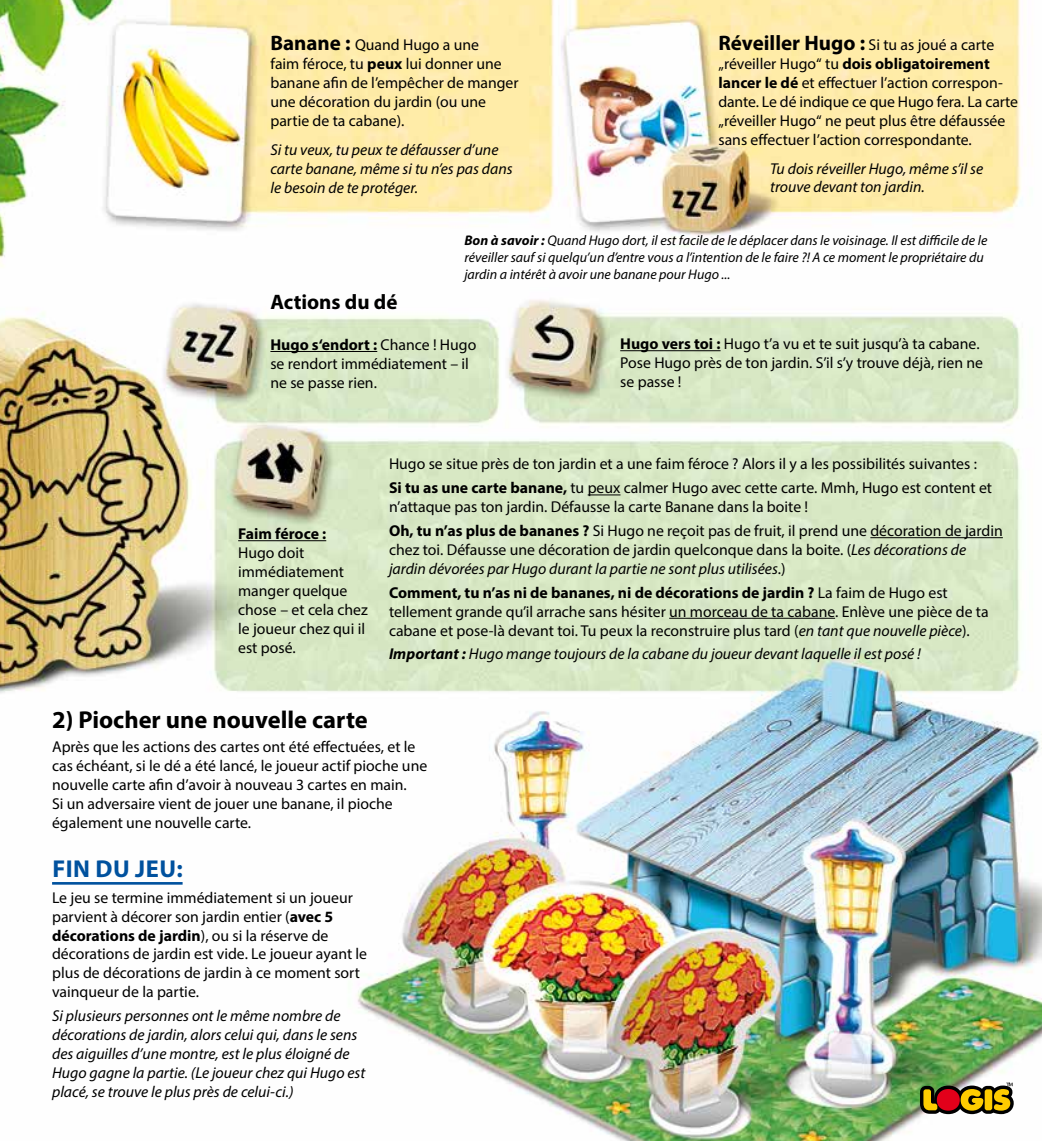
<style>
.page{position:relative;width:1042px;height:1141px;background:#fff}
.page>*{position:absolute;margin:0;border:0;box-sizing:border-box;transform-origin:0 0}
.t1{font:700 24.5px "Myriad Pro";color:#000}
.t2{font:700 24.5px "Myriad Pro";letter-spacing:.02em;color:#00519e}
.t3{font:700 21px "Myriad Pro";color:#000}
.t4{font:15.75px/18.9px "Myriad Pro";color:#000}
.t5{font:italic 15.75px/18.9px "Myriad Pro";color:#000}
.t6{font:700 15.75px "Myriad Pro";letter-spacing:-.005em;color:#000}
.t7{font:italic 14px/16.8px "Myriad Pro";color:#000}
.s1{font-weight:700;font-size:21px}
.s2{font-weight:700}
.s3{font-style:normal}
.s4{font-style:italic}
</style>
<div class="page">
<img style="left:0;top:0;width:1042px;height:1141px">
<svg style="left:920px;top:1083px;width:93px;height:31px;background:#906422"></svg>
<hr style="left:270px;top:351px;width:107px;height:1px;background:#000">
<hr style="left:620px;top:350px;width:100px;height:1px;background:#000">
<hr style="left:238px;top:540px;width:88px;height:1px;background:#000">
<hr style="left:588px;top:495px;width:32px;height:1px;background:#000">
<hr style="left:870px;top:537px;width:133px;height:1px;background:#000">
<hr style="left:669px;top:618px;width:166px;height:1px;background:#000">
<hr style="left:52px;top:882px;width:131px;height:3px;background:#00519e">
<p class="t4" style="left:718px;top:35px;width:301px"><span class="s1">Réveiller Hugo :</span> Si tu as joué a carte „réveiller Hugo“ tu <span class="s2">dois obligatoirement lancer le dé</span> et effectuer l’action correspon&shy;dante. Le dé indique ce que Hugo fera. La carte „réveiller Hugo“ ne peut plus être défaussée sans effectuer l’action correspondante.</p>
<p class="t4" style="left:270px;top:35px;width:250px"><span class="s1">Banane :</span> Quand Hugo a une<br>faim féroce, tu <span class="s2">peux</span> lui donner une banane afin de l’empêcher de manger une décoration du jardin (ou une partie de ta cabane).</p>
<p class="t5" style="left:270px;top:140px;width:244px">Si tu veux, tu peux te défausser d’une carte banane, même si tu n’es pas dans le besoin de te protéger.</p>
<p class="t5" style="left:770px;top:159px;width:215px">Tu dois réveiller Hugo, même s’il se trouve devant ton jardin.</p>
<p class="t7" style="left:464px;top:232px;width:524px"><span class="s2">Bon à savoir :</span> Quand Hugo dort, il est facile de le déplacer dans le voisinage. Il est difficile de le réveiller sauf si quelqu’un d’entre vous a l’intention de le faire ?! A ce moment le propriétaire du jardin a intérêt à avoir une banane pour Hugo ...</p>
<h2 class="t3" style="left:270px;top:288px;width:129px">Actions du dé</h2>
<p class="t4" style="left:270px;top:335px;width:207px"><span class="s2">Hugo s‘endort :</span> Chance ! Hugo se rendort immédiatement – il ne se passe rien.</p>
<p class="t4" style="left:620px;top:334px;width:364px"><span class="s2">Hugo vers toi :</span> Hugo t’a vu et te suit jusqu’à ta cabane.<br>Pose Hugo près de ton jardin. S’il s’y trouve déjà, rien ne se passe !</p>
<p class="t6" style="left:238px;top:524px;width:90px">Faim féroce :</p>
<p class="t4" style="left:238px;top:543px;width:131px">Hugo doit immédiatement manger quelque chose – et cela chez le joueur chez qui il est posé.</p>
<p class="t4" style="left:389px;top:452px;width:604px;line-height:23.8px">Hugo se situe près de ton jardin et a une faim féroce ? Alors il y a les possibilités suivantes :<br><span class="s2">Si tu as une carte banane,</span> tu peux calmer Hugo avec cette carte. Mmh, Hugo est content et</p>
<p class="t4" style="left:389px;top:495px;width:615px;line-height:23.8px">n’attaque pas ton jardin. Défausse la carte Banane dans la boite !<br><span class="s2">Oh, tu n’as plus de bananes ?</span> Si Hugo ne reçoit pas de fruit, il prend une décoration de jardin</p>
<p class="t5" style="left:389px;top:540px;width:579px"><span class="s3">chez toi. Défausse une décoration de jardin quelconque dans la boite. (</span>Les décorations de jardin dévorées par Hugo durant la partie ne sont plus utilisées<span class="s3">.)</span></p>
<p class="t4" style="left:389px;top:583px;width:601px"><span class="s2">Comment, tu n’as ni de bananes, ni de décorations de jardin ?</span> La faim de Hugo est tellement grande qu’il arrache sans hésiter un morceau de ta cabane. Enlève une pièce de ta cabane et pose-là devant toi. Tu peux la reconstruire plus tard (<span class="s4">en tant que nouvelle pièce</span>).</p>
<p class="t5" style="left:389px;top:644px;width:533px"><span class="s2">Important :</span> Hugo mange toujours de la cabane du joueur devant laquelle il est posé !</p>
<h1 class="t1" style="left:52px;top:704px;width:317px">2) Piocher une nouvelle carte</h1>
<p class="t4" style="left:52px;top:737px;width:377px">Après que les actions des cartes ont été effectuées, et le cas échéant, si le dé a été lancé, le joueur actif pioche une nouvelle carte afin d’avoir à nouveau 3 cartes en main.<br>Si un adversaire vient de jouer une banane, il pioche également une nouvelle carte.</p>
<h1 class="t2" style="left:52px;top:852px;width:132px">FIN DU JEU:</h1>
<p class="t4" style="left:52px;top:888px;width:317px">Le jeu se termine immédiatement si un joueur parvient à décorer son jardin entier (<span class="s2">avec 5 décorations de jardin</span>), ou si la réserve de décorations de jardin est vide. Le joueur ayant le plus de décorations de jardin à ce moment sort vainqueur de la partie.</p>
<p class="t5" style="left:52px;top:1006px;width:315px">Si plusieurs personnes ont le même nombre de décorations de jardin, alors celui qui, dans le sens des aiguilles d’une montre, est le plus éloigné de Hugo gagne la partie. (Le joueur chez qui Hugo est placé, se trouve le plus près de celui-ci.)</p>
</div>
